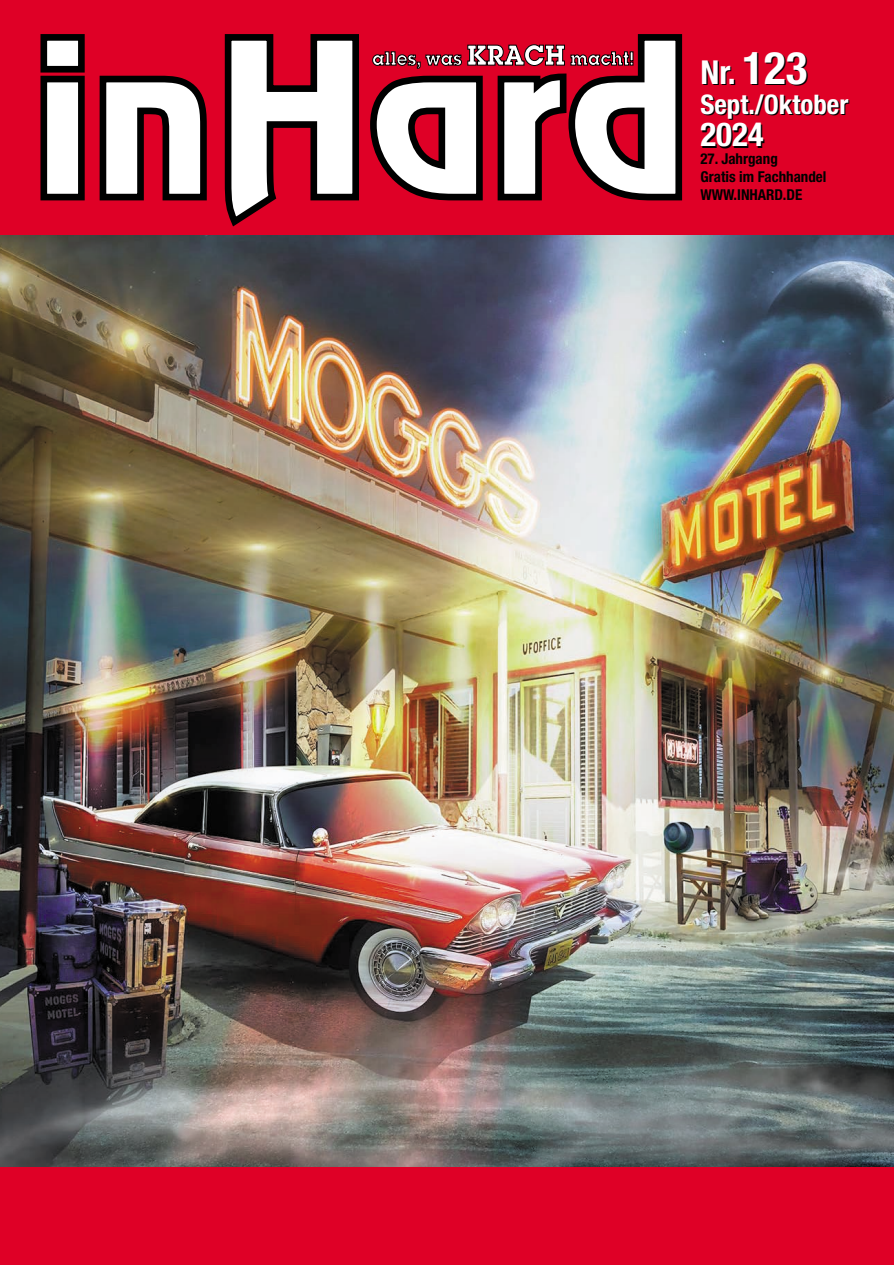
<style>
.page{position:relative;width:894px;height:1265px;background:#fff}
.page>*{position:absolute;margin:0;border:0;box-sizing:border-box;transform-origin:0 0}
.t1{font:700 condensed 33px "Helvetica Neue";color:#fff}
.t2{font:700 condensed 27px "Helvetica Neue";color:#fff}
.t3{font:700 condensed 15px/17.9px "Helvetica Neue";color:#000}
.s1{font-size:45px}
</style>
<div class="page">
<img style="left:0;top:0;width:894px;height:1264px">
<h1 class="t1" style="left:700px;top:60px;width:108px">Nr. <span class="s1">123</span></h1>
<h2 class="t2" style="left:700px;top:94px;width:149px">Sept./Oktober</h2>
<h1 class="t1" style="left:700px;top:123px;width:65px">2024</h1>
<p class="t3" style="left:700px;top:151px;width:127px">27. Jahrgang<br>Gratis im Fachhandel<br>WWW.INHARD.DE</p>
</div>
